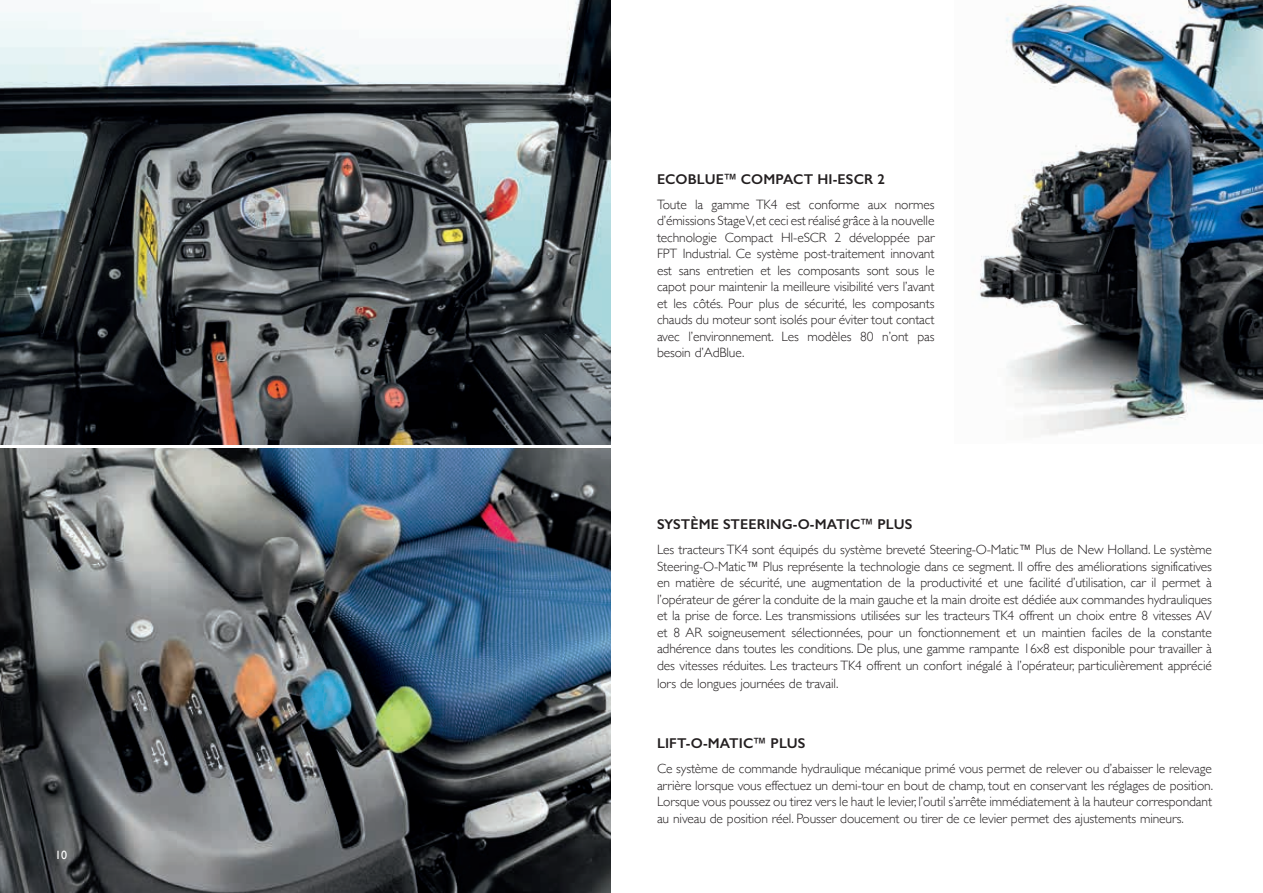
<style>
.page{position:relative;width:1263px;height:893px;background:#fff}
.page>*{position:absolute;margin:0;border:0;box-sizing:border-box;transform-origin:0 0}
.t1{font:600 14.25px "Gill Sans";letter-spacing:.01em;color:#231f20}
.t2{font:300 13.5px/16.5px "Gill Sans";letter-spacing:-.01em;color:#231f20;text-align:justify}
.t3{font:12px "Gill Sans";color:#fff}
</style>
<div class="page">
<img style="left:0;top:449px;width:610px;height:444px">
<img style="left:0;top:0;width:610px;height:444px">
<img style="left:979px;top:0;width:284px;height:435px">
<p class="t3" style="left:55px;top:848px;width:13px">10</p>
<p class="t1" style="left:657px;top:170px;width:230px">ECOBLUE™ COMPACT HI-ESCR 2</p>
<p class="t2" style="left:657px;top:195px;width:279px">Toute la gamme TK4 est conforme aux normes d’émissions Stage V, et ceci est réalisé grâce à la nouvelle technologie Compact HI-eSCR 2 développée par FPT Industrial. Ce système post-traitement innovant est sans entretien et les composants sont sous le capot pour maintenir la meilleure visibilité vers l’avant et les côtés. Pour plus de sécurité, les composants chauds du moteur sont isolés pour éviter tout contact avec l’environnement. Les modèles 80 n’ont pas besoin d’AdBlue.</p>
<p class="t1" style="left:657px;top:516px;width:257px">SYSTÈME STEERING-O-MATIC™ PLUS</p>
<p class="t2" style="left:657px;top:541px;width:556px">Les tracteurs TK4 sont équipés du système breveté Steering-O-Matic™ Plus de New Holland. Le système Steering-O-Matic™ Plus représente la technologie dans ce segment. Il offre des améliorations significatives en matière de sécurité, une augmentation de la productivité et une facilité d’utilisation, car il permet à l’opérateur de gérer la conduite de la main gauche et la main droite est dédiée aux commandes hydrauliques et la prise de force. Les transmissions utilisées sur les tracteurs TK4 offrent un choix entre 8 vitesses AV et 8 AR soigneusement sélectionnées, pour un fonctionnement et un maintien faciles de la constante adhérence dans toutes les conditions. De plus, une gamme rampante 16x8 est disponible pour travailler à des vitesses réduites. Les tracteurs TK4 offrent un confort inégalé à l’opérateur, particulièrement apprécié</p>
<p class="t2" style="left:657px;top:674px;width:183px">lors de longues journées de travail.</p>
<p class="t1" style="left:657px;top:735px;width:150px">LIFT-O-MATIC™ PLUS</p>
<p class="t2" style="left:657px;top:760px;width:558px">Ce système de commande hydraulique mécanique primé vous permet de relever ou d’abaisser le relevage arrière lorsque vous effectuez un demi-tour en bout de champ, tout en conservant les réglages de position.<br>Lorsque vous poussez ou tirez vers le haut le levier, l’outil s’arrête immédiatement à la hauteur correspondant au niveau de position réel. Pousser doucement ou tirer de ce levier permet des ajustements mineurs.</p>
</div>
